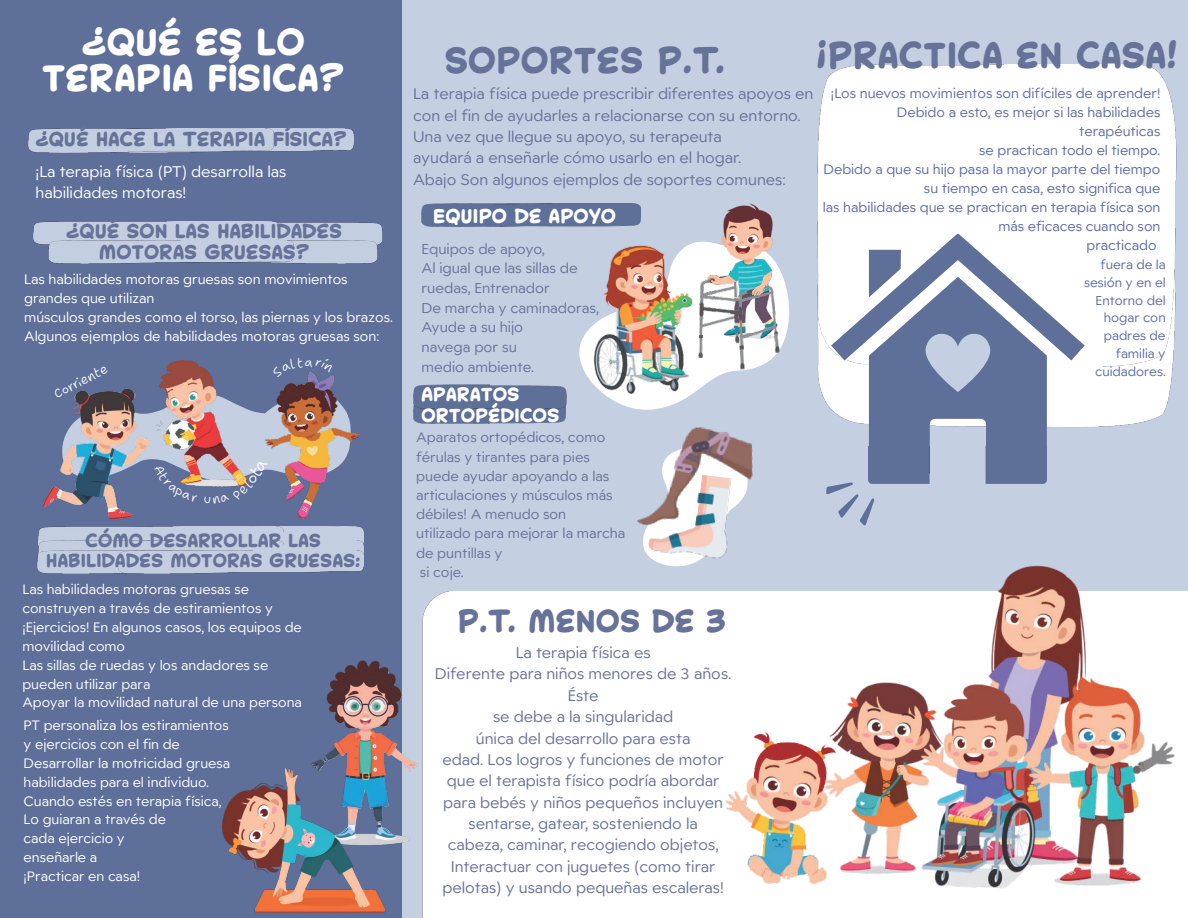
<style>
.page{position:relative;width:1188px;height:918px;background:#c5cfe2}
.page>*{position:absolute;margin:0;border:0;box-sizing:border-box;transform-origin:0 0}
.t1{font:700 33.75px/36.8px "Collector Comic";color:#fff;text-align:center}
.t2{font:700 33px "Collector Comic";color:#667298}
.t3{font:700 28.5px "Collector Comic";color:#667298}
.t4{font:700 18px/21.6px "Collector Comic";color:#667298;text-align:center}
.t5{font:700 18px "Collector Comic";color:#fff}
.t6{font:700 17.25px/20.7px "Collector Comic";color:#fff}
.t7{font:700 16.95px/20.2px "Collector Comic";color:#667298;text-align:center}
.t8{font:300 16.2px "Shantell Sans Informal";color:#fff}
.t9{font:15px/21.3px "Widescreen";color:#667298}
.t10{font:15px/21.5px "Widescreen";color:#fff}
.t11{font:13.8px/19.6px "Widescreen";color:#667298}
.t12{font:13.5px/19.2px "Widescreen";color:#667298}
.t13{font:300 13.5px "Shantell Sans Informal";color:#fff}
.t14{font:13.35px/18.9px "Widescreen";color:#fff}
.t15{font:13.2px/18.9px "Widescreen";color:#fff}
.t16{font:13.2px/18.9px "Widescreen";color:#5a6ba4;text-align:right}
.t17{font:12.45px/17.7px "Widescreen";color:#5a6ba4;text-align:right}
</style>
<div class="page">
<div style="left:0;top:0;width:401px;height:918px;background:#5e7099"></div>
<img style="left:278px;top:222px;width:105px;height:23px">
<img style="left:33px;top:221px;width:245px;height:24px">
<img style="left:273px;top:129px;width:81px;height:23px">
<div style="left:29px;top:129px;width:244px;height:23px;background:#c3cee0"></div>
<img style="left:42px;top:388px;width:92px;height:131px">
<img style="left:159px;top:360px;width:57px;height:33px">
<img style="left:238px;top:376px;width:122px;height:151px">
<img style="left:319px;top:646px;width:104px;height:214px">
<img style="left:222px;top:760px;width:170px;height:153px">
<div style="left:423px;top:591px;width:378px;height:327px;background:#fff"></div>
<img style="left:716px;top:726px;width:85px;height:177px">
<img style="left:637px;top:427px;width:116px;height:140px">
<div style="left:422px;top:204px;width:72px;height:23px;background:#5e7098"></div>
<div style="left:494px;top:204px;width:147px;height:23px;background:#5e7098"></div>
<img style="left:722px;top:203px;width:51px;height:37px">
<img style="left:579px;top:240px;width:210px;height:170px">
<img style="left:801px;top:565px;width:387px;height:353px">
<img style="left:817px;top:366px;width:356px;height:61px">
<div style="left:817px;top:64px;width:360px;height:302px;background:#fff"></div>
<svg style="left:826px;top:482px;width:49px;height:44px"></svg>
<img style="left:869px;top:473px;width:178px;height:11px">
<svg style="left:831px;top:234px;width:254px;height:239px;background:#a7b1c8"></svg>
<div style="left:294px;top:241px;width:83px;height:23px;background:#c3cee0"></div>
<img style="left:49px;top:241px;width:245px;height:23px">
<img style="left:282px;top:527px;width:82px;height:46px">
<div style="left:39px;top:527px;width:245px;height:14px;background:#c3cee0"></div>
<div style="left:283px;top:541px;width:81px;height:23px;background:#c3cee0"></div>
<div style="left:38px;top:541px;width:245px;height:23px;background:#c3cee0"></div>
<img style="left:37px;top:550px;width:245px;height:24px">
<div style="left:413px;top:409px;width:152px;height:14px;background:#5e7098"></div>
<div style="left:413px;top:385px;width:153px;height:24px;background:#5e7098"></div>
<svg style="left:272px;top:371px;width:61px;height:7px"></svg>
<img style="left:61px;top:393px;width:291px;height:111px">
<h1 class="t1" style="left:42px;top:24px;width:304px">¿QUÉ ES LO<br>TERAPIA FÍSICA?</h1>
<p class="t4" style="left:35px;top:128px;width:313px">¿QUÉ HACE LA TERAPIA FÍSICA?</p>
<p class="t10" style="left:36px;top:160px;width:252px">¡La terapia física (PT) desarrolla las habilidades motoras!</p>
<p class="t4" style="left:66px;top:220px;width:278px">¿QUÉ SON LAS HABILIDADES<br>MOTORAS GRUESAS?</p>
<p class="t14" style="left:24px;top:270px;width:370px">Las habilidades motoras gruesas son movimientos grandes que utilizan<br>músculos grandes como el torso, las piernas y los brazos.<br>Algunos ejemplos de habilidades motoras gruesas son:</p>
<p class="t13" style="left:51px;top:387px;width:60px;rotate:-27deg">Corriente</p>
<p class="t8" style="left:248px;top:468px;width:11px">o</p>
<p class="t7" style="left:46px;top:530px;width:316px">CÓMO DESARROLLAR LAS<br>HABILIDADES MOTORAS GRUESAS:</p>
<p class="t15" style="left:22px;top:580px;width:281px">Las habilidades motoras gruesas se construyen a través de estiramientos y ¡Ejercicios! En algunos casos, los equipos de movilidad como<br>Las sillas de ruedas y los andadores se pueden utilizar para<br>Apoyar la movilidad natural de una persona</p>
<p class="t15" style="left:24px;top:715px;width:208px">PT personaliza los estiramientos y ejercicios con el fin de<br>Desarrollar la motricidad gruesa habilidades para el individuo.<br>Cuando estés en terapia física,<br>Lo guiaran a través de<br>cada ejercicio y<br>enseñarle a<br>¡Practicar en casa!</p>
<h2 class="t2" style="left:816px;top:28px;width:363px">¡PRACTICA EN CASA!</h2>
<h2 class="t2" style="left:445px;top:34px;width:282px">SOPORTES P.T.</h2>
<p class="t9" style="left:413px;top:83px;width:402px">La terapia física puede prescribir diferentes apoyos en con el fin de ayudarles a relacionarse con su entorno.<br>Una vez que llegue su apoyo, su terapeuta<br>ayudará a enseñarle cómo usarlo en el hogar.<br>Abajo Son algunos ejemplos de soportes comunes:</p>
<p class="t16" style="left:823px;top:84px;width:339px">¡Los nuevos movimientos son difíciles de aprender!<br>Debido a esto, es mejor si las habilidades terapéuticas<br>se practican todo el tiempo.<br>Debido a que su hijo pasa la mayor parte del tiempo su tiempo en casa, esto significa que<br>las habilidades que se practican en terapia física son más eficaces cuando son<br>practicado</p>
<p class="t17" style="left:1084px;top:256px;width:83px">fuera de la sesión y en el<br>Entorno del hogar con padres de familia y cuidadores.</p>
<p class="t5" style="left:433px;top:201px;width:185px">EQUIPO DE APOYO</p>
<p class="t11" style="left:422px;top:238px;width:179px">Equipos de apoyo,<br>Al igual que las sillas de ruedas, Entrenador<br>De marcha y caminadoras,<br>Ayude a su hijo<br>navega por su<br>medio ambiente.</p>
<p class="t6" style="left:421px;top:384px;width:140px">APARATOS<br>ORTOPÉDICOS</p>
<p class="t12" style="left:416px;top:428px;width:211px">Aparatos ortopédicos, como férulas y tirantes para pies puede ayudar apoyando a las articulaciones y músculos más débiles! A menudo son<br>utilizado para mejorar la marcha de puntillas y<br>si coje.</p>
<h3 class="t3" style="left:457px;top:598px;width:270px">P.T. MENOS DE 3</h3>
<p class="t9" style="left:435px;top:642px;width:298px;text-align:center">La terapia física es<br>Diferente para niños menores de 3 años.<br>Éste<br>se debe a la singularidad<br>única del desarrollo para esta<br>edad. Los logros y funciones de motor que el terapista físico podría abordar para bebés y niños pequeños incluyen sentarse, gatear, sosteniendo la<br>cabeza, caminar, recogiendo objetos,<br>Interactuar con juguetes (como tirar pelotas) y usando pequeñas escaleras!</p>
</div>
